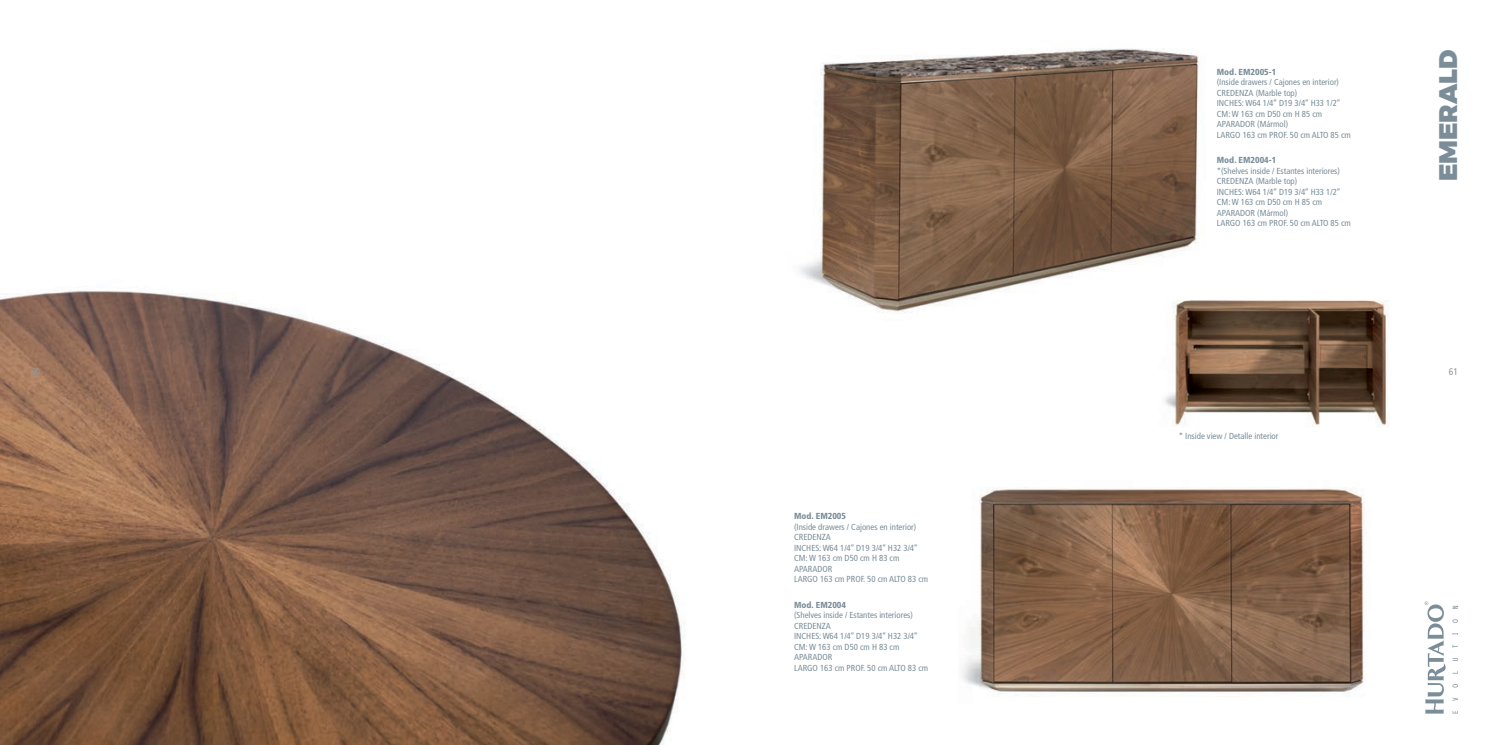
<style>
.page{position:relative;width:1489px;height:745px;background:#fff}
.page>*{position:absolute;margin:0;border:0;box-sizing:border-box;transform-origin:0 0}
.t1{font:900 25.38px "Montserrat";color:#7a8d98}
.t2{font:condensed 9.62px "Frutiger LT Std";color:#939598}
.t3{font:condensed 8.75px "Frutiger LT Std";color:#7a8d98}
.t4{font:900 condensed 8.75px "Frutiger LT Std";color:#7a8d98}
</style>
<div class="page">
<img style="left:1164px;top:300px;width:225px;height:127px">
<img style="left:962px;top:487px;width:403px;height:209px">
<img style="left:799px;top:48px;width:432px;height:333px">
<img style="left:0;top:290px;width:685px;height:454px">
<svg style="left:1424px;top:601px;width:21px;height:112px"></svg>
<svg style="left:1452px;top:605px;width:5px;height:108px"></svg>
<p class="t4" style="left:1216px;top:66px;width:61px">Mod. EM2005-1</p>
<p class="t3" style="left:1216px;top:77px;width:124px">(Inside drawers / Cajones en interior)</p>
<p class="t3" style="left:1216px;top:88px;width:82px">CREDENZA (Marble top)</p>
<p class="t3" style="left:1216px;top:98px;width:125px">INCHES: W64 1/4’’ D19 3/4’’ H33 1/2’’</p>
<p class="t3" style="left:1216px;top:109px;width:107px">CM: W 163 cm D50 cm H 85 cm</p>
<p class="t3" style="left:1216px;top:119px;width:73px">APARADOR (Mármol)</p>
<p class="t3" style="left:1216px;top:130px;width:135px">LARGO 163 cm PROF. 50 cm ALTO 85 cm</p>
<p class="t4" style="left:1216px;top:155px;width:61px">Mod. EM2004-1</p>
<p class="t3" style="left:1216px;top:165px;width:125px">*(Shelves inside / Estantes interiores)</p>
<p class="t3" style="left:1216px;top:176px;width:82px">CREDENZA (Marble top)</p>
<p class="t3" style="left:1216px;top:186px;width:125px">INCHES: W64 1/4’’ D19 3/4’’ H33 1/2’’</p>
<p class="t3" style="left:1216px;top:197px;width:107px">CM: W 163 cm D50 cm H 85 cm</p>
<p class="t3" style="left:1216px;top:207px;width:73px">APARADOR (Mármol)</p>
<p class="t3" style="left:1216px;top:218px;width:135px">LARGO 163 cm PROF. 50 cm ALTO 85 cm</p>
<h1 class="t1" style="left:1427px;top:181px;width:133px;rotate:-90deg">EMERALD</h1>
<p class="t2" style="left:31px;top:366px;width:11px">60</p>
<p class="t2" style="left:1448px;top:366px;width:11px">61</p>
<p class="t4" style="left:794px;top:510px;width:53px">Mod. EM2005</p>
<p class="t3" style="left:794px;top:521px;width:124px">(Inside drawers / Cajones en interior)</p>
<p class="t3" style="left:794px;top:531px;width:38px">CREDENZA</p>
<p class="t3" style="left:794px;top:542px;width:125px">INCHES: W64 1/4’’ D19 3/4’’ H32 3/4’’</p>
<p class="t3" style="left:794px;top:552px;width:107px">CM: W 163 cm D50 cm H 83 cm</p>
<p class="t3" style="left:794px;top:563px;width:40px">APARADOR</p>
<p class="t3" style="left:794px;top:573px;width:135px">LARGO 163 cm PROF. 50 cm ALTO 83 cm</p>
<p class="t4" style="left:794px;top:598px;width:53px">Mod. EM2004</p>
<p class="t3" style="left:794px;top:609px;width:120px">(Shelves inside / Estantes interiores)</p>
<p class="t3" style="left:794px;top:620px;width:38px">CREDENZA</p>
<p class="t3" style="left:794px;top:630px;width:125px">INCHES: W64 1/4’’ D19 3/4’’ H32 3/4’’</p>
<p class="t3" style="left:794px;top:641px;width:107px">CM: W 163 cm D50 cm H 83 cm</p>
<p class="t3" style="left:794px;top:651px;width:40px">APARADOR</p>
<p class="t3" style="left:794px;top:662px;width:135px">LARGO 163 cm PROF. 50 cm ALTO 83 cm</p>
<p class="t3" style="left:1178px;top:430px;width:101px">* Inside view / Detalle interior</p>
</div>
